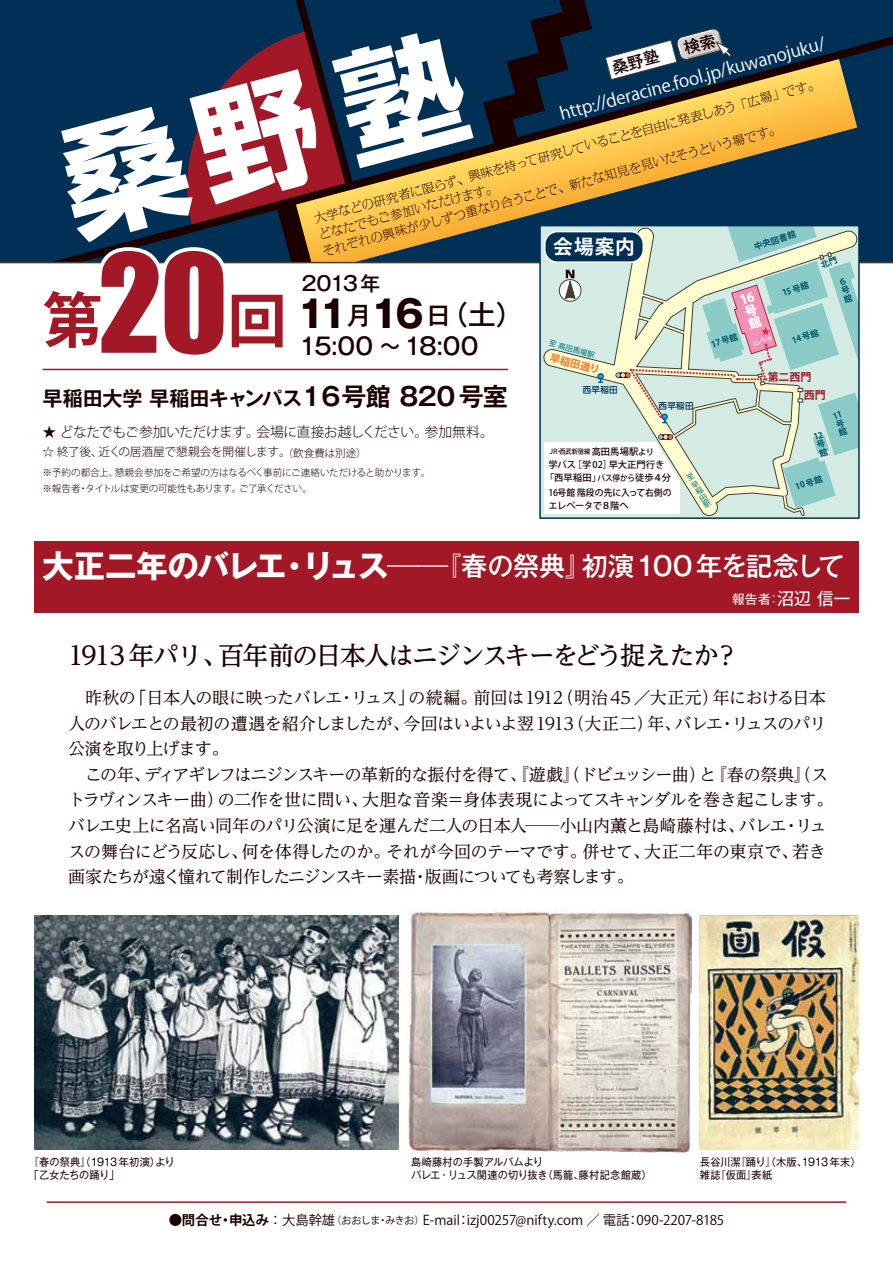
<style>
.page{position:relative;width:893px;height:1263px;background:#fff}
.page>*{position:absolute;margin:0;border:0;box-sizing:border-box;transform-origin:0 0}
.t1{font:126.45px "Impact";color:#a21827}
.t2{font:700 59.85px "Koz Go Pro";color:#a21827}
.t3{font:700 37.35px "Gothic MB101 Pr 6 N";color:#1c0000}
.t4{font:500 26.25px "Gothic MB101 Pr 6 N";letter-spacing:-.01em;color:#fff}
.t5{font:500 25.5px "UD Reimin Pro";letter-spacing:-.06em;color:#1c0000}
.t6{font:500 23.4px "Gothic MB101 Pr 6 N";letter-spacing:-.05em;color:#1c0000}
.t7{font:700 20.1px "Gothic MB101 Pr 6 N De";letter-spacing:-.01em;color:#1c0000}
.t8{font:500 19.95px "Gothic MB101 Pr 6 N";letter-spacing:-.05em;color:#1c0000}
.t9{font:700 19.65px "Koz Go Pro";color:#fff}
.t10{font:17.4px "Koz Go Pro";color:#fff}
.t11{font:16.95px/25.5px "UD Reimin Pro";letter-spacing:-.045em;color:#1c0000}
.t12{font:300 13.8px "Koz Go Pro";letter-spacing:-.03em;color:#1c0000}
.t13{font:13.35px "Koz Go Pro";color:#1c0000}
.t14{font:12.75px "Gothic MB101 Pr 6 N";color:#fff}
.t15{font:800 12.75px/12.8px "Koz Go Pro";color:#fff}
.t16{font:300 11.85px/17px "M News M Pro";color:#1c0000}
.t17{font:300 11.7px "Koz Go Pro";letter-spacing:-.03em;color:#1c0000}
.t18{font:700 10.95px "Koz Go Pro";color:#a21827}
.t19{font:10.65px/12.8px "Gothic MB101 Pr 6 N";color:#1c0000;scale:.96 1}
.t20{font:700 10.05px "UD Shin Go Pro";color:#f08439}
.t21{font:300 9.6px/15.9px "Koz Go Pro";letter-spacing:-.025em;color:#1c0000}
.t22{font:500 9.3px/12.9px "Koz Go Pro";letter-spacing:-.005em;color:#1c0000;text-align:center}
.t23{font:500 9.3px/12.9px "Koz Go Pro";letter-spacing:-.005em;color:#1c0000;scale:.95 1}
.t24{font:700 8.55px/8.6px "Koz Go Pro";color:#005665}
.t25{font:500 8.55px "UD Shin Go Pro";letter-spacing:.03em;color:#003055}
.t26{font:7.35px "UD Shin Go Pro";color:#007384}
.t27{font:500 6.9px "Koz Go Pro";letter-spacing:.005em;color:#1c0000;scale:.88 1}
.t28{font:700 5.55px "Koz Go Pro";color:#fff;scale:.75 1}
.s1{font-weight:500;font-size:24.9px}
.s2{font-weight:500;font-size:27.45px}
.s3{font-size:25.05px}
.s4{font-size:10.5px}
.s5{font-size:9.3px}
.s6{font-size:8.25px}
.s7{font-weight:700;font-size:31.5px}
.s8{font-size:31.5px}
.s9{font-size:16.95px}
.s10{font-weight:700}
.s11{font-size:10.05px}
</style>
<div class="page">
<svg style="left:0;top:0;width:893px;height:263px;background:#364d4f"></svg>
<svg style="left:542px;top:228px;width:315px;height:288px"></svg>
<div style="left:597px;top:373px;width:7px;height:7px;border:1px solid #005a92;border-radius:50%"></div>
<svg style="left:598px;top:374px;width:5px;height:9px"></svg>
<svg style="left:559px;top:280px;width:22px;height:21px"></svg>
<div style="left:559px;top:279px;width:22px;height:23px;border:1px solid #433e33;border-radius:50%"></div>
<svg style="left:564px;top:270px;width:12px;height:36px"></svg>
<div style="left:539px;top:225px;width:321px;height:294px;border:2px solid #003055"></div>
<div style="left:545px;top:232px;width:98px;height:30px;background:#003055;border-radius:13px"></div>
<div style="left:544px;top:231px;width:100px;height:32px;border:2px solid #fff;border-radius:13px"></div>
<div style="left:34px;top:541px;width:825px;height:72px;background:#a21827"></div>
<svg style="left:93px;top:0;width:260px;height:264px;background:#2c495c"></svg>
<hr style="left:43px;top:369px;width:465px;height:1px;background:#a21827">
<hr style="left:47px;top:1201px;width:799px;height:2px;background:#a21827">
<img style="left:34px;top:915px;width:364px;height:234px">
<img style="left:407px;top:910px;width:285px;height:243px">
<img style="left:700px;top:915px;width:158px;height:234px">
<svg style="left:51px;top:24px;width:425px;height:221px;background:#403a46"></svg>
<svg style="left:615px;top:226px;width:244px;height:283px;background:#c7dbd1"></svg>
<svg style="left:468px;top:0;width:264px;height:172px;background:#565c4d"></svg>
<p class="t10" style="left:557px;top:103px;width:276px;rotate:-15deg">http://deracine.fool.jp/kuwanojuku/</p>
<p class="t16" style="left:312px;top:210px;width:524px;rotate:-15deg">大学などの研究者に限らず、興味を持って研究していることを自由に発表しあう「広場」です。どなたでもご参加いただけます。</p>
<p class="t16" style="left:321px;top:243px;width:475px;rotate:-15deg">それぞれの興味が少しずつ重なり合うことで、新たな知見を見いだそうという場です。</p>
<p class="t24" style="left:753px;top:243px;width:45px;rotate:-18deg">中央図書館</p>
<p class="t9" style="left:553px;top:235px;width:83px">会場案内</p>
<h1 class="t1" style="left:98px;top:205px;width:131px">20</h1>
<p class="t8" style="left:302px;top:267px;width:80px">2013年</p>
<h3 class="t3" style="left:297px;top:283px;width:228px">11<span class="s1">月</span>16<span class="s1">日</span><span class="s2">（土）</span></h3>
<h3 class="t6" style="left:299px;top:327px;width:181px">15:00 ～18:00</h3>
<p class="t24" style="left:781px;top:290px;width:29px;rotate:-18deg">15 号館</p>
<h2 class="t2" style="left:43px;top:282px;width:246px">第　 回</h2>
<p class="t7" style="left:43px;top:382px;width:467px">早稲田大学 早稲田キャンパス<span class="s3">１６号館 820号室</span></p>
<p class="t15" style="left:739px;top:296px;width:16px;rotate:-18deg">16号館</p>
<p class="t24" style="left:791px;top:337px;width:29px;rotate:-18deg">14 号館</p>
<p class="t24" style="left:710px;top:341px;width:29px;rotate:-18deg">17号館</p>
<p class="t28" style="left:752px;top:340px;width:28px;rotate:-18deg">エレベータ</p>
<p class="t26" style="left:551px;top:337px;width:49px;rotate:15deg">至 高田馬場駅</p>
<p class="t20" style="left:552px;top:350px;width:52px;rotate:14deg">早稲田通り</p>
<p class="t25" style="left:583px;top:382px;width:36px">西早稲田</p>
<p class="t18" style="left:768px;top:370px;width:45px">第二西門</p>
<p class="t18" style="left:804px;top:388px;width:24px">西門</p>
<p class="t25" style="left:659px;top:399px;width:36px">西早稲田</p>
<p class="t24" style="left:832px;top:413px;width:11px;rotate:-18deg">11号館</p>
<p class="t12" style="left:43px;top:423px;width:453px">★ どなたでもご参加いただけます。会場に直接お越しください。参加無料。</p>
<p class="t17" style="left:43px;top:444px;width:326px">☆ 終了後、近くの居酒屋で懇親会を開催します。<span class="s4">（飲食費は別途）</span></p>
<p class="t21" style="left:43px;top:464px;width:389px">※予約の都合上、懇親会参加をご希望の方はなるべく事前にご連絡いただけると助かります。※報告者・タイトルは変更の可能性もあります。ご了承ください。</p>
<p class="t24" style="left:813px;top:434px;width:11px;rotate:-18deg">12号館</p>
<p class="t27" style="left:548px;top:447px;width:121px">ＪＲ・西武新宿線 <span class="s5">高田馬場駅</span><span class="s6">より</span></p>
<p class="t22" style="left:545px;top:459px;width:127px">学バス［学 02］早大正門行き「西早稲田」<span class="s6">バス停から</span>徒歩４分</p>
<p class="t23" style="left:548px;top:487px;width:131px">16号館 階段の先に入って右側のエレベータで８階へ</p>
<p class="t24" style="left:794px;top:483px;width:29px;rotate:-18deg">10 号館</p>
<h3 class="t4" style="left:43px;top:544px;width:803px"><span class="s7">大正二年のバレエ・リュス</span><span class="s8">──</span>『春の祭典』初演100 年を記念して</h3>
<p class="t14" style="left:732px;top:589px;width:120px">報告者：<span class="s9">沼辺 信一</span></p>
<h3 class="t5" style="left:68px;top:634px;width:673px">1913 年パリ、百年前の日本人はニジンスキーをどう捉えたか？</h3>
<p class="t11" style="left:68px;top:685px;width:767px">　昨秋の「日本人の眼に映ったバレエ・リュス」の続編。前回は1912（明治 45 ／大正元）年における日本人のバレエとの最初の遭遇を紹介しましたが、今回はいよいよ翌1913（大正二）年、バレエ・リュスのパリ公演を取り上げます。<br>　この年、ディアギレフはニジンスキーの革新的な振付を得て、『遊戯』（ドビュッシー曲）と『春の祭典』（ストラヴィンスキー曲）の二作を世に問い、大胆な音楽＝身体表現によってスキャンダルを巻き起こします。バレエ史上に名高い同年のパリ公演に足を運んだ二人の日本人──小山内薫と島崎藤村は、バレエ・リュスの舞台にどう反応し、何を体得したのか。それが今回のテーマです。併せて、大正二年の東京で、若き画家たちが遠く憧れて制作したニジンスキー素描・版画についても考察します。</p>
<p class="t19" style="left:29px;top:1155px;width:153px">『春の祭典』（1913 年初演）より「乙女たちの踊り」</p>
<p class="t19" style="left:411px;top:1155px;width:252px">島崎藤村の手製アルバムより<br>バレエ・リュス関連の切り抜き（馬籠、藤村記念館蔵）</p>
<p class="t19" style="left:700px;top:1155px;width:169px">長谷川潔『踊り』（木版、1913 年末）雑誌『仮面』表紙</p>
<p class="t13" style="left:169px;top:1212px;width:557px"><span class="s10">●問合せ・申込み</span> ： 大島幹雄<span class="s11">（おおしま・みきお）</span>E-mail：izj00257@nifty.com ／ 電話：090-2207-8185</p>
</div>
